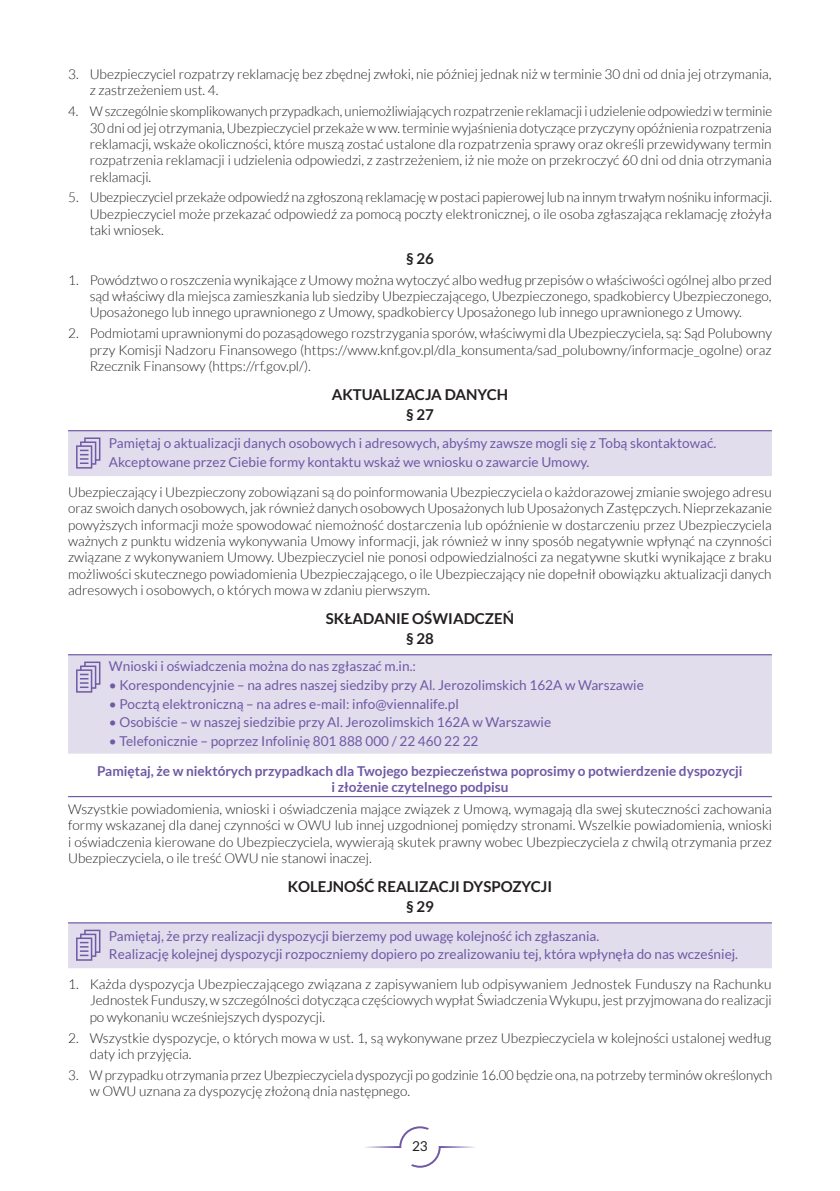
<style>
.page{position:relative;width:840px;height:1191px;background:#fff}
.page>*{position:absolute;margin:0;border:0;box-sizing:border-box;transform-origin:0 0}
.OW__ST____tekst_SKLE{font:700 15px "Lato";color:#231f20}
.OW__1_ponizej_tekstu{font:700 15px "Lato";color:#231f20}
.OW__1_bez_tekstu__i{font:700 15px "Lato";color:#231f20}
._1{font:300 13.6px/16.4px "Lato";color:#231f20;text-align:justify}
.OWU__Bez_wcięcia_0{font:300 13.6px/16.4px "Lato";color:#231f20;text-align:justify}
.DO_OBJASNIEN_tekst_I{font:13.6px "Lato";color:#7059a5}
.Podkreslone_0_6_0_6{font:700 13.6px/16.4px "Lato";color:#7059a5;text-align:center}
.t1{font:13.6px "Lato";color:#231f20}
</style>
<div class="page">
<svg style="left:364px;top:1126px;width:112px;height:41px"></svg>
<hr style="left:68px;top:796px;width:703px;height:1px;background:#7059a5">
<hr style="left:108px;top:430px;width:663px;height:1px;background:#7059a5">
<hr style="left:68px;top:430px;width:40px;height:1px;background:#7059a5">
<div style="left:68px;top:431px;width:703px;height:45px;background:#e1dded"></div>
<div style="left:68px;top:655px;width:703px;height:98px;background:#e1dded"></div>
<hr style="left:108px;top:654px;width:663px;height:1px;background:#7059a5">
<hr style="left:68px;top:654px;width:40px;height:1px;background:#7059a5">
<svg style="left:76px;top:661px;width:24px;height:31px"></svg>
<hr style="left:108px;top:922px;width:663px;height:1px;background:#7059a5">
<hr style="left:68px;top:922px;width:40px;height:1px;background:#7059a5">
<div style="left:68px;top:923px;width:703px;height:45px;background:#e1dded"></div>
<p class="_1" style="left:90px;top:66px;width:683px;text-indent:-22px">3. Ubezpieczyciel rozpatrzy reklamację bez zbędnej zwłoki, nie później jednak niż w terminie 30 dni od dnia jej otrzymania, z zastrzeżeniem ust. 4.</p>
<p class="_1" style="left:90px;top:103px;width:683px;text-indent:-22px">4. W szczególnie skomplikowanych przypadkach, uniemożliwiających rozpatrzenie reklamacji i udzielenie odpowiedzi w terminie 30 dni od jej otrzymania, Ubezpieczyciel przekaże w ww. terminie wyjaśnienia dotyczące przyczyny opóźnienia rozpatrzenia reklamacji, wskaże okoliczności, które muszą zostać ustalone dla rozpatrzenia sprawy oraz określi przewidywany termin rozpatrzenia reklamacji i udzielenia odpowiedzi, z zastrzeżeniem, iż nie może on przekroczyć 60 dni od dnia otrzymania reklamacji.</p>
<p class="_1" style="left:90px;top:189px;width:683px;text-indent:-22px">5. Ubezpieczyciel przekaże odpowiedź na zgłoszoną reklamację w postaci papierowej lub na innym trwałym nośniku informacji.<br>Ubezpieczyciel może przekazać odpowiedź za pomocą poczty elektronicznej, o ile osoba zgłaszająca reklamację złożyła taki wniosek.</p>
<p class="OW__1_bez_tekstu__i" style="left:406px;top:250px;width:29px">§ 26</p>
<p class="_1" style="left:90px;top:272px;width:683px;text-indent:-22px">1. Powództwo o roszczenia wynikające z Umowy można wytoczyć albo według przepisów o właściwości ogólnej albo przed sąd właściwy dla miejsca zamieszkania lub siedziby Ubezpieczającego, Ubezpieczonego, spadkobiercy Ubezpieczonego, Uposażonego lub innego uprawnionego z Umowy, spadkobiercy Uposażonego lub innego uprawnionego z Umowy.</p>
<p class="_1" style="left:90px;top:325px;width:683px;text-indent:-22px">2. Podmiotami uprawnionymi do pozasądowego rozstrzygania sporów, właściwymi dla Ubezpieczyciela, są: Sąd Polubowny przy Komisji Nadzoru Finansowego (https://www.knf.gov.pl/dla_konsumenta/sad_polubowny/informacje_ogolne) oraz Rzecznik Finansowy (https://rf.gov.pl/).</p>
<p class="OW__ST____tekst_SKLE" style="left:331px;top:385px;width:178px">AKTUALIZACJA DANYCH</p>
<p class="OW__1_ponizej_tekstu" style="left:406px;top:406px;width:29px">§ 27</p>
<p class="DO_OBJASNIEN_tekst_I" style="left:109px;top:436px;width:608px">Pamiętaj o aktualizacji danych osobowych i adresowych, abyśmy zawsze mogli się z Tobą skontaktować.</p>
<p class="DO_OBJASNIEN_tekst_I" style="left:109px;top:454px;width:481px">Akceptowane przez Ciebie formy kontaktu wskaż we wniosku o zawarcie Umowy.</p>
<p class="OWU__Bez_wcięcia_0" style="left:68px;top:484px;width:705px">Ubezpieczający i Ubezpieczony zobowiązani są do poinformowania Ubezpieczyciela o każdorazowej zmianie swojego adresu oraz swoich danych osobowych, jak również danych osobowych Uposażonych lub Uposażonych Zastępczych. Nieprzekazanie powyższych informacji może spowodować niemożność dostarczenia lub opóźnienie w dostarczeniu przez Ubezpieczyciela ważnych z punktu widzenia wykonywania Umowy informacji, jak również w inny sposób negatywnie wpłynąć na czynności związane z wykonywaniem Umowy. Ubezpieczyciel nie ponosi odpowiedzialności za negatywne skutki wynikające z braku możliwości skutecznego powiadomienia Ubezpieczającego, o ile Ubezpieczający nie dopełnił obowiązku aktualizacji danych adresowych i osobowych, o których mowa w zdaniu pierwszym.</p>
<p class="OW__ST____tekst_SKLE" style="left:325px;top:609px;width:190px">SKŁADANIE OŚWIADCZEŃ</p>
<p class="OW__1_ponizej_tekstu" style="left:406px;top:630px;width:29px">§ 28</p>
<p class="DO_OBJASNIEN_tekst_I" style="left:109px;top:659px;width:308px">Wnioski i oświadczenia można do nas zgłaszać m.in.:</p>
<p class="DO_OBJASNIEN_tekst_I" style="left:109px;top:677px;width:536px">• Korespondencyjnie – na adres naszej siedziby przy Al. Jerozolimskich 162A w Warszawie</p>
<p class="DO_OBJASNIEN_tekst_I" style="left:109px;top:696px;width:351px">• Pocztą elektroniczną – na adres e-mail: info@viennalife.pl</p>
<p class="DO_OBJASNIEN_tekst_I" style="left:109px;top:714px;width:443px">• Osobiście – w naszej siedzibie przy Al. Jerozolimskich 162A w Warszawie</p>
<p class="DO_OBJASNIEN_tekst_I" style="left:109px;top:733px;width:371px">• Telefonicznie – poprzez Infolinię 801 888 000 / 22 460 22 22</p>
<p class="Podkreslone_0_6_0_6" style="left:97px;top:762px;width:646px">Pamiętaj, że w niektórych przypadkach dla Twojego bezpieczeństwa poprosimy o potwierdzenie dyspozycji i złożenie czytelnego podpisu</p>
<p class="OWU__Bez_wcięcia_0" style="left:68px;top:801px;width:705px">Wszystkie powiadomienia, wnioski i oświadczenia mające związek z Umową, wymagają dla swej skuteczności zachowania formy wskazanej dla danej czynności w OWU lub innej uzgodnionej pomiędzy stronami. Wszelkie powiadomienia, wnioski i oświadczenia kierowane do Ubezpieczyciela, wywierają skutek prawny wobec Ubezpieczyciela z chwilą otrzymania przez Ubezpieczyciela, o ile treść OWU nie stanowi inaczej.</p>
<p class="OW__ST____tekst_SKLE" style="left:287px;top:877px;width:266px">KOLEJNOŚĆ REALIZACJI DYSPOZYCJI</p>
<p class="OW__1_ponizej_tekstu" style="left:406px;top:898px;width:29px">§ 29</p>
<p class="DO_OBJASNIEN_tekst_I" style="left:109px;top:928px;width:491px">Pamiętaj, że przy realizacji dyspozycji bierzemy pod uwagę kolejność ich zgłaszania.</p>
<p class="DO_OBJASNIEN_tekst_I" style="left:109px;top:946px;width:630px">Realizację kolejnej dyspozycji rozpoczniemy dopiero po zrealizowaniu tej, która wpłynęła do nas wcześniej.</p>
<p class="_1" style="left:90px;top:976px;width:683px;text-indent:-22px">1. Każda dyspozycja Ubezpieczającego związana z zapisywaniem lub odpisywaniem Jednostek Funduszy na Rachunku Jednostek Funduszy, w szczególności dotycząca częściowych wypłat Świadczenia Wykupu, jest przyjmowana do realizacji po wykonaniu wcześniejszych dyspozycji.</p>
<p class="_1" style="left:90px;top:1029px;width:683px;text-indent:-22px">2. Wszystkie dyspozycje, o których mowa w ust. 1, są wykonywane przez Ubezpieczyciela w kolejności ustalonej według daty ich przyjęcia.</p>
<p class="_1" style="left:90px;top:1066px;width:684px;text-indent:-22px">3. W przypadku otrzymania przez Ubezpieczyciela dyspozycji po godzinie 16.00 będzie ona, na potrzeby terminów określonych w OWU uznana za dyspozycję złożoną dnia następnego.</p>
<p class="t1" style="left:412px;top:1138px;width:17px">23</p>
</div>
